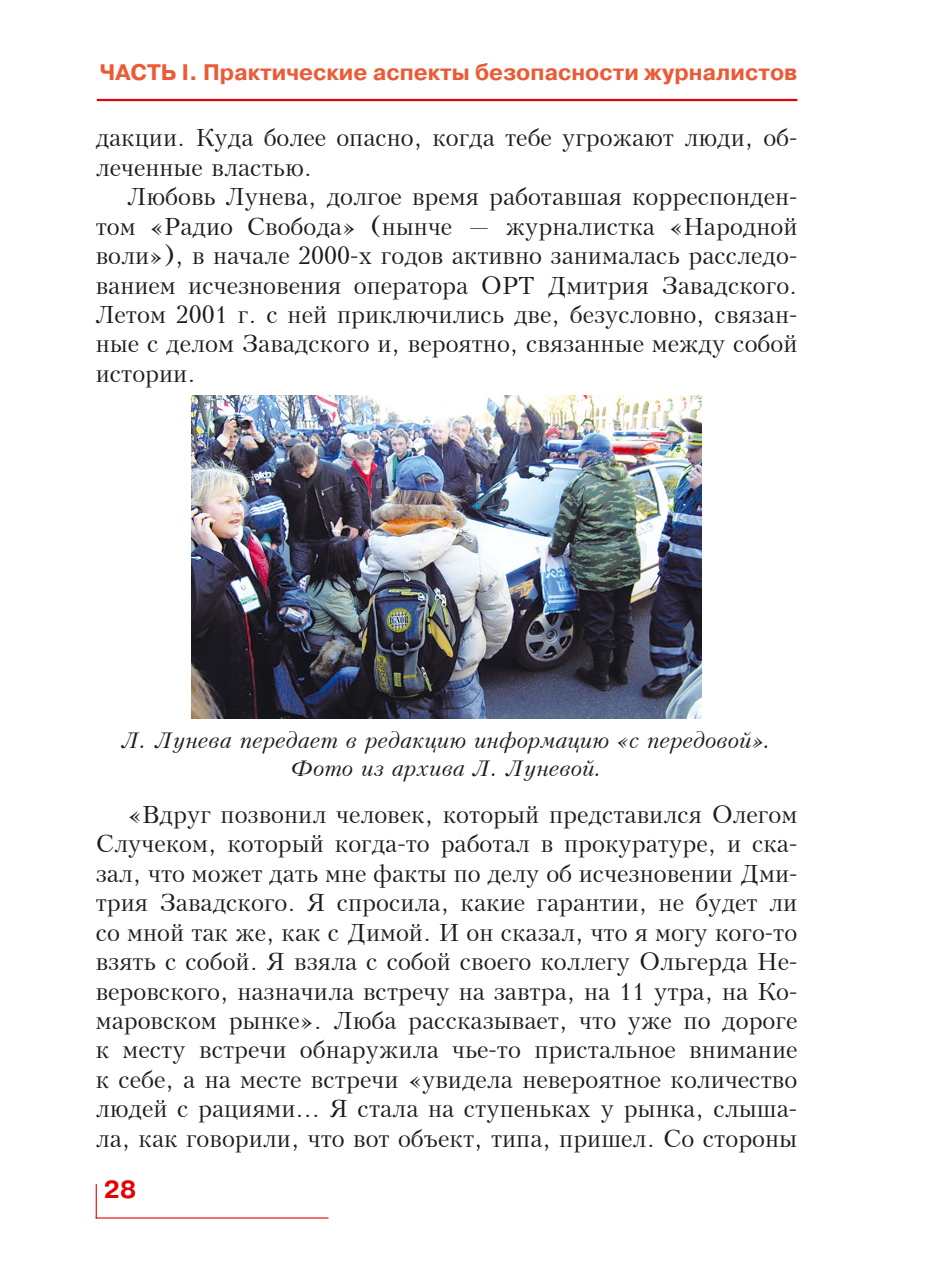
<style>
.page{position:relative;width:925px;height:1276px;background:#fff}
.page>*{position:absolute;margin:0;border:0;box-sizing:border-box;transform-origin:0 0}
.t1{font:24.75px/29.5px "Peterburg";color:#1b1c20;text-align:justify}
.t2{font:700 24.75px "Pragmatica C";color:#e60004}
.t3{font:italic 22.5px/28.6px "Peterburg";color:#1b1c20;text-align:center}
.t4{font:700 22.5px "Pragmatica C";color:#ea5b38}
</style>
<div class="page">
<hr style="left:97px;top:99px;width:700px;height:2px;background:#e60004">
<hr style="left:96px;top:1217px;width:232px;height:1px;background:#e60004">
<hr style="left:96px;top:1184px;width:1px;height:34px;background:#e60004">
<img style="left:191px;top:395px;width:511px;height:323px">
<p class="t4" style="left:100px;top:60px;width:699px">ЧАСТЬ I. Практические аспекты безопасности журналистов</p>
<p class="t1" style="left:96px;top:123px;width:703px">дакции. Куда более опасно, когда тебе угрожают люди, об&shy;леченные властью.</p>
<p class="t1" style="left:96px;top:182px;width:703px;text-indent:32px">Любовь Лунева, долгое время работавшая корреспонден&shy;том «Радио Свобода» (нынче — журналистка «Народной воли»), в начале 2000-х годов активно занималась расследо&shy;ванием исчезновения оператора ОРТ Дмитрия Завадского.<br>Летом 2001 г. с ней приключились две, безусловно, связан&shy;ные с делом Завадского и, вероятно, связанные между собой истории.</p>
<p class="t3" style="left:122px;top:726px;width:651px">Л. Лунева передает в редакцию информацию «с передовой».<br>Фото из архива Л. Луневой.</p>
<p class="t1" style="left:96px;top:800px;width:703px;text-indent:32px">«Вдруг позвонил человек, который представился Олегом Случеком, который когда-то работал в прокуратуре, и ска&shy;зал, что может дать мне факты по делу об исчезновении Дми&shy;трия Завадского. Я спросила, какие гарантии, не будет ли со мной так же, как с Димой. И он сказал, что я могу кого-то взять с собой. Я взяла с собой своего коллегу Ольгерда Не&shy;веровского, назначила встречу на завтра, на 11 утра, на Ко&shy;маровском рынке». Люба рассказывает, что уже по дороге к месту встречи обнаружила чье-то пристальное внимание к себе, а на месте встречи «увидела невероятное количество людей с рациями… Я стала на ступеньках у рынка, слыша&shy;ла, как говорили, что вот объект, типа, пришел. Со стороны</p>
<p class="t2" style="left:104px;top:1176px;width:34px">28</p>
</div>
